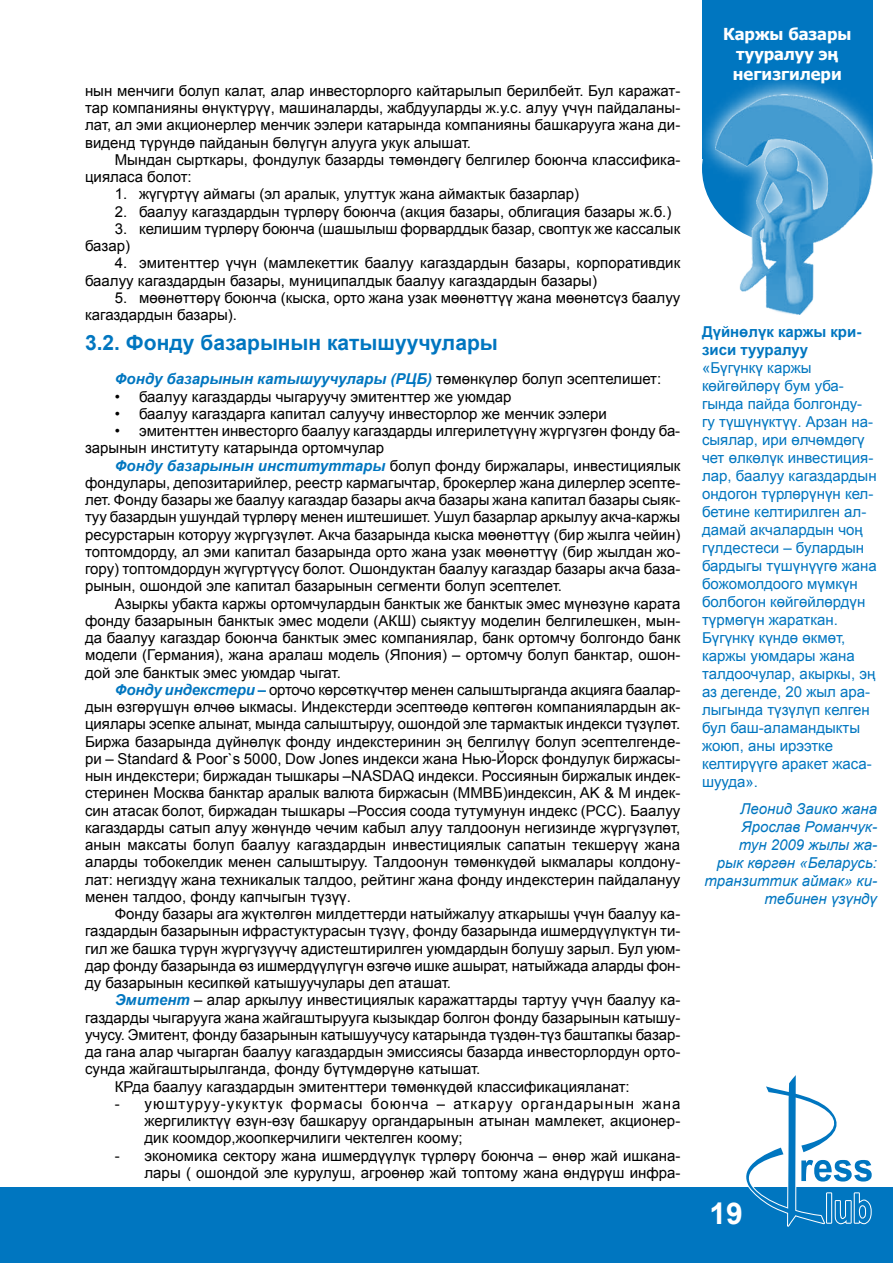
<style>
.page{position:relative;width:893px;height:1263px;background:#fff}
.page>*{position:absolute;margin:0;border:0;box-sizing:border-box;transform-origin:0 0}
.t1{font:700 30px "Arial";color:#fff}
.t2{font:700 21px "Arial";color:#0076c0}
.t3{font:700 16.5px/19.8px "Tahoma";color:#fff;text-align:center}
.t4{font:15px/17.2px "Arial";color:#000;text-align:justify}
.t5{font:15px/18px "Arial";color:#0076c0}
.t6{font:italic 15px/18px "Arial";color:#0076c0;text-align:right}
.t7{font:italic 700 15px "Arial";color:#0076c0}
.t8{font:700 15px/18px "Arial";color:#0076c0}
.s1{font-weight:400;font-style:normal;color:#000}
.s2{font-weight:700;font-style:italic;color:#0076c0}
</style>
<div class="page">
<div style="left:0;top:1187px;width:893px;height:76px;background:#0076c0"></div>
<div style="left:702px;top:0;width:171px;height:159px;background:#0076c0"></div>
<svg style="left:702px;top:80px;width:171px;height:129px"></svg>
<img style="left:715px;top:94px;width:157px;height:221px">
<svg style="left:746px;top:1075px;width:126px;height:152px"></svg>
<p class="t4" style="left:85px;top:82px;width:597px">нын менчиги болуп калат, алар инвесторлорго кайтарылып берилбейт. Бул каражат&shy;тар компанияны өнүктүрүү, машиналарды, жабдууларды ж.у.с. алуу үчүн пайдаланы&shy;лат, ал эми акционерлер менчик ээлери катарында компанияны башкарууга жана ди&shy;виденд түрүндө пайданын бөлүгүн алууга укук алышат.</p>
<p class="t4" style="left:85px;top:151px;width:597px;text-indent:30px">Мындан сырткары, фондулук базарды төмөндөгү белгилер боюнча классифика&shy;цияласа болот:</p>
<p class="t4" style="left:115px;top:186px;width:466px">1. жүгүртүү аймагы (эл аралык, улуттук жана аймактык базарлар)</p>
<p class="t4" style="left:115px;top:203px;width:558px">2. баалуу кагаздардын түрлөрү боюнча (акция базары, облигация базары ж.б.)</p>
<p class="t4" style="left:85px;top:220px;width:597px;text-indent:30px">3. келишим түрлөрү боюнча (шашылыш форварддык базар, своптук же кассалык базар)</p>
<p class="t4" style="left:85px;top:255px;width:597px;text-indent:30px">4. эмитенттер үчүн (мамлекеттик баалуу кагаздардын базары, корпоративдик баалуу кагаздардын базары, муниципалдык баалуу кагаздардын базары)</p>
<p class="t4" style="left:85px;top:289px;width:597px;text-indent:30px">5. мөөнөттөрү боюнча (кыска, орто жана узак мөөнөттүү жана мөөнөтсүз баалуу кагаздардын базары).</p>
<h2 class="t2" style="left:85px;top:329px;width:414px">3.2. Фонду базарынын катышуучулары</h2>
<p class="t7" style="left:115px;top:369px;width:548px">Фонду базарынын катышуучулары (РЦБ) <span class="s1">төмөнкүлөр болуп эсептелишет:</span></p>
<p class="t4" style="left:115px;top:388px;width:398px">• баалуу кагаздарды чыгаруучу эмитенттер же уюмдар</p>
<p class="t4" style="left:115px;top:405px;width:494px">• баалуу кагаздарга капитал салуучу инвесторлор же менчик ээлери</p>
<p class="t4" style="left:85px;top:422px;width:597px;text-indent:30px">• эмитенттен инвесторго баалуу кагаздарды илгерилетүүнү жүргүзгөн фонду ба&shy;зарынын институту катарында ортомчулар</p>
<p class="t4" style="left:85px;top:457px;width:597px;text-indent:30px"><span class="s2">Фонду базарынын институттары</span> болуп фонду биржалары, инвестициялык фондулары, депозитарийлер, реестр кармагычтар, брокерлер жана дилерлер эсепте&shy;лет. Фонду базары же баалуу кагаздар базары акча базары жана капитал базары сыяк&shy;туу базардын ушундай түрлөрү менен иштешишет. Ушул базарлар аркылуу акча-каржы ресурстарын которуу жүргүзүлөт. Акча базарында кыска мөөнөттүү (бир жылга чейин) топтомдорду, ал эми капитал базарында орто жана узак мөөнөттүү (бир жылдан жо&shy;гору) топтомдордун жүгүртүүсү болот. Ошондуктан баалуу кагаздар базары акча база&shy;рынын, ошондой эле капитал базарынын сегменти болуп эсептелет.</p>
<p class="t4" style="left:85px;top:595px;width:597px;text-indent:30px">Азыркы убакта каржы ортомчулардын банктык же банктык эмес мүнөзүнө карата фонду базарынын банктык эмес модели (АКШ) сыяктуу моделин белгилешкен, мын&shy;да баалуу кагаздар боюнча банктык эмес компаниялар, банк ортомчу болгондо банк модели (Германия), жана аралаш модель (Япония) – ортомчу болуп банктар, ошон&shy;дой эле банктык эмес уюмдар чыгат.</p>
<p class="t4" style="left:85px;top:681px;width:597px;text-indent:30px"><span class="s2">Фонду индекстери –</span> орточо көрсөткүчтөр менен салыштырганда акцияга баалар&shy;дын өзгөрүшүн өлчөө ыкмасы. Индекстерди эсептөөдө көптөгөн компаниялардын ак&shy;циялары эсепке алынат, мында салыштыруу, ошондой эле тармактык индекси түзүлөт.<br>Биржа базарында дүйнөлүк фонду индекстеринин эң белгилүү болуп эсептелгенде&shy;ри – Standard &amp; Poor`s 5000, Dow Jones индекси жана Нью-Йорск фондулук биржасы&shy;нын индекстери; биржадан тышкары –NASDAQ индекси. Россиянын биржалык индек&shy;стеринен Москва банктар аралык валюта биржасын (ММВБ)индексин, AK &amp; M индек&shy;син атасак болот, биржадан тышкары –Россия соода тутумунун индекс (РСС). Баалуу кагаздарды сатып алуу жөнүндө чечим кабыл алуу талдоонун негизинде жүргүзүлөт, анын максаты болуп баалуу кагаздардын инвестициялык сапатын текшерүү жана аларды тобокелдик менен салыштыруу. Талдоонун төмөнкүдөй ыкмалары колдону&shy;лат: негиздүү жана техникалык талдоо, рейтинг жана фонду индекстерин пайдалануу менен талдоо, фонду капчыгын түзүү.</p>
<p class="t4" style="left:85px;top:905px;width:597px;text-indent:30px">Фонду базары ага жүктөлгөн милдеттерди натыйжалуу аткарышы үчүн баалуу ка&shy;газдардын базарынын ифрастуктурасын түзүү, фонду базарында ишмердүүлүктүн ти&shy;гил же башка түрүн жүргүзүүчү адистештирилген уюмдардын болушу зарыл. Бул уюм&shy;дар фонду базарында өз ишмердүүлүгүн өзгөчө ишке ашырат, натыйжада аларды фон&shy;ду базарынын кесипкөй катышуучулары деп аташат.</p>
<p class="t4" style="left:115px;top:991px;width:567px"><span class="s2">Эмитент</span> – алар аркылуу инвестициялык каражаттарды тартуу үчүн баалуу ка-</p>
<p class="t4" style="left:85px;top:1009px;width:597px">газдарды чыгарууга жана жайгаштырууга кызыкдар болгон фонду базарынын катышу-</p>
<p class="t4" style="left:85px;top:1026px;width:597px">учусу. Эмитент, фонду базарынын катышуучусу катарында түздөн-түз баштапкы базар-</p>
<p class="t4" style="left:85px;top:1043px;width:597px">да гана алар чыгарган баалуу кагаздардын эмиссиясы базарда инвесторлордун орто-</p>
<p class="t4" style="left:85px;top:1060px;width:397px">сунда жайгаштырылганда, фонду бүтүмдөрүнө катышат.</p>
<p class="t4" style="left:115px;top:1078px;width:516px">КРда баалуу кагаздардын эмитенттери төмөнкүдөй классификацияланат:</p>
<p class="t4" style="left:145px;top:1095px;width:537px;text-indent:-30px">- уюштуруу-укуктук формасы боюнча – аткаруу органдарынын жана жергиликтүү өзүн-өзү башкаруу органдарынын атынан мамлекет, акционер&shy;дик коомдор,жоопкерчилиги чектелген коому;</p>
<p class="t4" style="left:115px;top:1147px;width:567px;text-align:right">- экономика сектору жана ишмердүүлүк түрлөрү боюнча – өнөр жай ишкана&shy;лары ( ошондой эле курулуш, агроөнөр жай топтому жана өндүрүш инфра-</p>
<p class="t3" style="left:723px;top:23px;width:130px">Каржы базары тууралуу эң негизгилери</p>
<p class="t8" style="left:702px;top:323px;width:161px">Дүйнөлүк каржы кри&shy;зиси тууралуу</p>
<p class="t5" style="left:702px;top:359px;width:176px">«Бүгүнкү каржы көйгөйлөрү бум уба&shy;гында пайда болгонду&shy;гу түшүнүктүү. Арзан на&shy;сыялар, ири өлчөмдөгү чет өлкөлүк инвестиция&shy;лар, баалуу кагаздардын ондогон түрлөрүнүн кел&shy;бетине келтирилген ал&shy;дамай акчалардын чоң гүлдестеси – булардын бардыгы түшүнүүгө жана божомолдоого мүмкүн болбогон көйгөйлөрдүн түрмөгүн жараткан.<br>Бүгүнкү күндө өкмөт, каржы уюмдары жана талдоочулар, акыркы, эң аз дегенде, 20 жыл ара&shy;лыгында түзүлүп келген бул баш-аламандыкты жоюп, аны ирээтке келтирүүгө аракет жаса&shy;шууда».</p>
<p class="t6" style="left:705px;top:799px;width:174px">Леонид Заико жана<br>Ярослав Романчук-<br>тун 2009 жылы жа-<br>рык көргөн «Беларусь: транзиттик аймак» ки&shy;тебинен үзүндү</p>
<h1 class="t1" style="left:709px;top:1193px;width:35px">19</h1>
</div>
